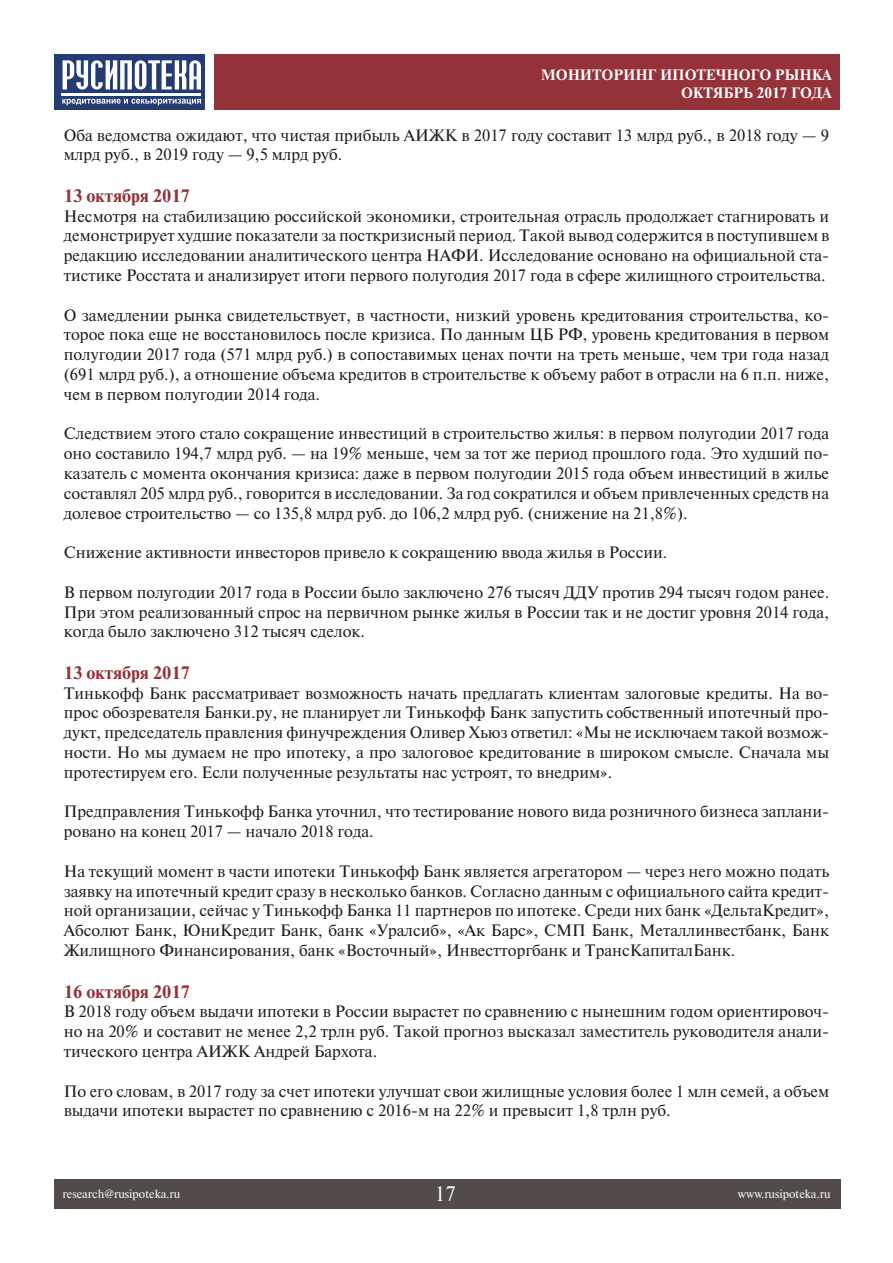
<style>
.page{position:relative;width:893px;height:1263px;background:#fff}
.page>*{position:absolute;margin:0;border:0;box-sizing:border-box;transform-origin:0 0}
.t1{font:21px "Newton C";color:#fff}
.t2{font:700 18px "Newton C";color:#933238}
.t3{font:16.5px/19.8px "Newton C";color:#1d1d1b;text-align:justify}
.t4{font:700 15px/18px "Newton C";color:#fff;text-align:right}
.t5{font:12px "Newton C";color:#fff}
</style>
<div class="page">
<div style="left:54px;top:1180px;width:787px;height:29px;background:#524b49"></div>
<div style="left:215px;top:54px;width:625px;height:55px;background:#933238"></div>
<div style="left:55px;top:54px;width:150px;height:56px;background:#253c73"></div>
<svg style="left:63px;top:60px;width:138px;height:29px"></svg>
<hr style="left:62px;top:93px;width:139px;height:2px;background:#fff">
<svg style="left:62px;top:99px;width:139px;height:6px"></svg>
<p class="t4" style="left:541px;top:66px;width:292px">МОНИТОРИНГ ИПОТЕЧНОГО РЫНКА<br>ОКТЯБРЬ 2017 ГОДА</p>
<p class="t3" style="left:64px;top:125px;width:767px">Оба ведомства ожидают, что чистая прибыль АИЖК в 2017 году составит 13 млрд руб., в 2018 году — 9 млрд руб., в 2019 году — 9,5 млрд руб.</p>
<p class="t2" style="left:64px;top:186px;width:128px">13 октября 2017</p>
<p class="t3" style="left:64px;top:206px;width:767px">Несмотря на стабилизацию российской экономики, строительная отрасль продолжает стагнировать и демонстрирует худшие показатели за посткризисный период. Такой вывод содержится в поступившем в редакцию исследовании аналитического центра НАФИ. Исследование основано на официальной ста&shy;тистике Росстата и анализирует итоги первого полугодия 2017 года в сфере жилищного строительства.</p>
<p class="t3" style="left:64px;top:305px;width:767px">О замедлении рынка свидетельствует, в частности, низкий уровень кредитования строительства, ко&shy;торое пока еще не восстановилось после кризиса. По данным ЦБ РФ, уровень кредитования в первом полугодии 2017 года (571 млрд руб.) в сопоставимых ценах почти на треть меньше, чем три года назад (691 млрд руб.), а отношение объема кредитов в строительстве к объему работ в отрасли на 6 п.п. ниже, чем в первом полугодии 2014 года.</p>
<p class="t3" style="left:64px;top:424px;width:767px">Следствием этого стало сокращение инвестиций в строительство жилья: в первом полугодии 2017 года оно составило 194,7 млрд руб. — на 19% меньше, чем за тот же период прошлого года. Это худший по&shy;казатель с момента окончания кризиса: даже в первом полугодии 2015 года объем инвестиций в жилье составлял 205 млрд руб., говорится в исследовании. За год сократился и объем привлеченных средств на долевое строительство — со 135,8 млрд руб. до 106,2 млрд руб. (снижение на 21,8%).</p>
<p class="t3" style="left:64px;top:543px;width:605px">Снижение активности инвесторов привело к сокращению ввода жилья в России.</p>
<p class="t3" style="left:64px;top:582px;width:767px">В первом полугодии 2017 года в России было заключено 276 тысяч ДДУ против 294 тысяч годом ранее.<br>При этом реализованный спрос на первичном рынке жилья в России так и не достиг уровня 2014 года, когда было заключено 312 тысяч сделок.</p>
<p class="t2" style="left:64px;top:663px;width:128px">13 октября 2017</p>
<p class="t3" style="left:64px;top:683px;width:767px">Тинькофф Банк рассматривает возможность начать предлагать клиентам залоговые кредиты. На во&shy;прос обозревателя Банки.ру, не планирует ли Тинькофф Банк запустить собственный ипотечный про&shy;дукт, председатель правления финучреждения Оливер Хьюз ответил: «Мы не исключаем такой возмож&shy;ности. Но мы думаем не про ипотеку, а про залоговое кредитование в широком смысле. Сначала мы протестируем его. Если полученные результаты нас устроят, то внедрим».</p>
<p class="t3" style="left:64px;top:802px;width:767px">Предправления Тинькофф Банка уточнил, что тестирование нового вида розничного бизнеса заплани&shy;ровано на конец 2017 — начало 2018 года.</p>
<p class="t3" style="left:64px;top:861px;width:767px">На текущий момент в части ипотеки Тинькофф Банк является агрегатором — через него можно подать заявку на ипотечный кредит сразу в несколько банков. Согласно данным с официального сайта кредит&shy;ной организации, сейчас у Тинькофф Банка 11 партнеров по ипотеке. Среди них банк «ДельтаКредит», Абсолют Банк, ЮниКредит Банк, банк «Уралсиб», «Ак Барс», СМП Банк, Металлинвестбанк, Банк Жилищного Финансирования, банк «Восточный», Инвестторгбанк и ТрансКапиталБанк.</p>
<p class="t2" style="left:64px;top:981px;width:128px">16 октября 2017</p>
<p class="t3" style="left:64px;top:1002px;width:767px">В 2018 году объем выдачи ипотеки в России вырастет по сравнению с нынешним годом ориентировоч&shy;но на 20% и составит не менее 2,2 трлн руб. Такой прогноз высказал заместитель руководителя анали&shy;тического центра АИЖК Андрей Бархота.</p>
<p class="t3" style="left:64px;top:1081px;width:767px">По его словам, в 2017 году за счет ипотеки улучшат свои жилищные условия более 1 млн семей, а объем выдачи ипотеки вырастет по сравнению с 2016-м на 22% и превысит 1,8 трлн руб.</p>
<p class="t1" style="left:435px;top:1182px;width:22px">17</p>
<p class="t5" style="left:63px;top:1187px;width:119px">research@rusipoteka.ru</p>
<p class="t5" style="left:738px;top:1187px;width:94px">www.rusipoteka.ru</p>
</div>
